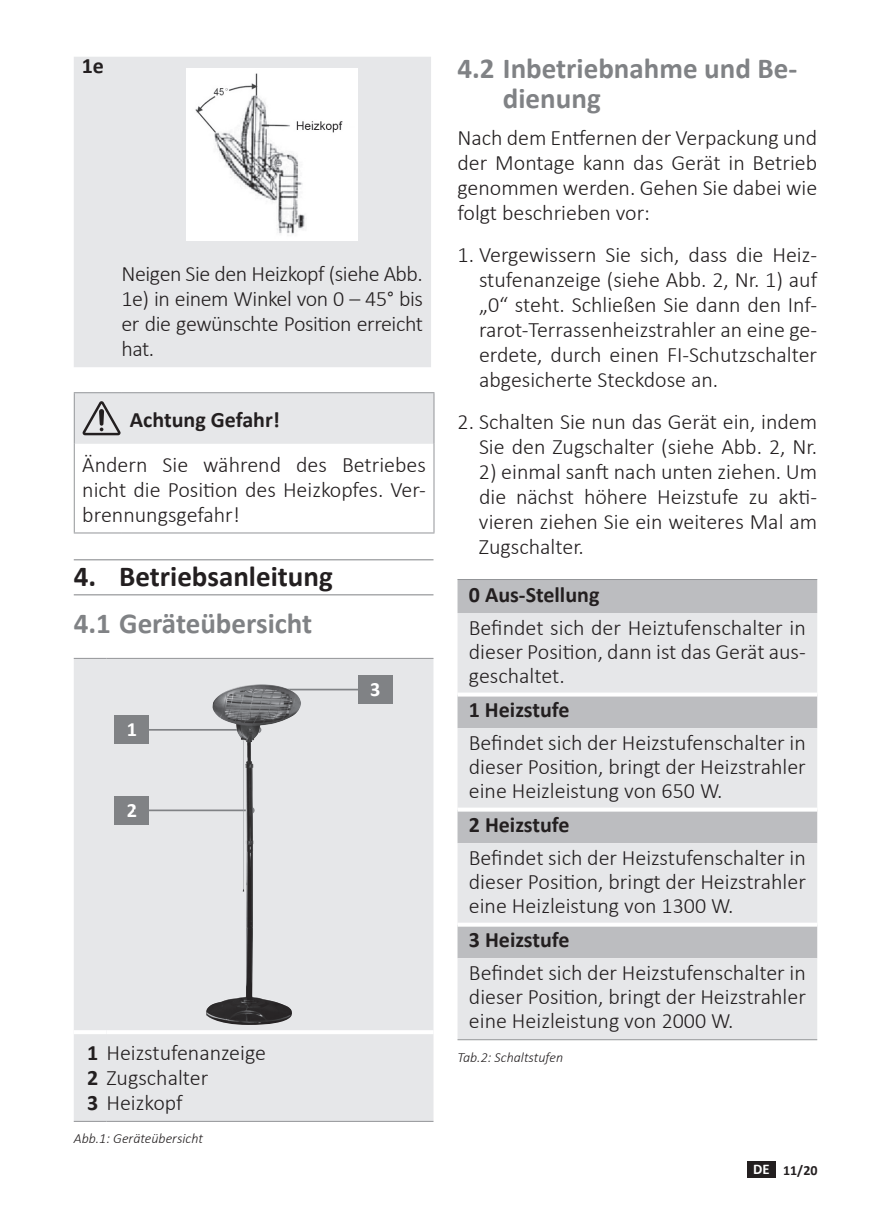
<style>
.page{position:relative;width:874px;height:1225px;background:#fff}
.page>*{position:absolute;margin:0;border:0;box-sizing:border-box;transform-origin:0 0}
.t1{font:700 29px/30px "Calibri";color:#808285}
.t2{font:700 29px "Calibri";color:#231f20}
.t3{font:300 22px/25px "Calibri";color:#231f20;text-align:justify}
.t4{font:700 22px "Calibri";color:#231f20}
.t5{font:700 20.2px "Calibri";color:#fff}
.t6{font:italic 300 14px "Calibri";color:#231f20}
.t7{font:700 14px "Calibri";color:#231f20}
.s1{font-weight:700}
.s2{font-size:14.8px;color:#fff}
</style>
<div class="page">
<div style="left:746px;top:1161px;width:29px;height:16px;background:#231f20"></div>
<hr style="left:74px;top:559px;width:359px;height:1px;background:#808285">
<hr style="left:74px;top:594px;width:359px;height:1px;background:#808285">
<div style="left:74px;top:57px;width:357px;height:310px;background:#e6e7e9"></div>
<img style="left:186px;top:68px;width:172px;height:173px">
<hr style="left:74px;top:392px;width:48px;height:1px;background:#939598">
<hr style="left:122px;top:392px;width:312px;height:1px;background:#939598">
<hr style="left:74px;top:444px;width:1px;height:88px;background:#939598">
<hr style="left:433px;top:444px;width:1px;height:88px;background:#939598">
<hr style="left:74px;top:532px;width:48px;height:1px;background:#939598">
<hr style="left:122px;top:532px;width:312px;height:1px;background:#939598">
<div style="left:74px;top:393px;width:360px;height:51px;background:#e6e7e9"></div>
<div style="left:74px;top:659px;width:359px;height:461px;background:#e6e7e9"></div>
<hr style="left:74px;top:1030px;width:32px;height:4px;background:#fff">
<hr style="left:106px;top:1030px;width:327px;height:4px;background:#fff">
<hr style="left:74px;top:658px;width:32px;height:1px;background:#939598">
<hr style="left:106px;top:658px;width:327px;height:1px;background:#939598">
<hr style="left:74px;top:1120px;width:32px;height:1px;background:#939598">
<hr style="left:106px;top:1120px;width:327px;height:1px;background:#939598">
<div style="left:358px;top:675px;width:34px;height:29px;background:#808285"></div>
<hr style="left:276px;top:688px;width:85px;height:2px;background:#808285">
<div style="left:115px;top:715px;width:34px;height:29px;background:#808285"></div>
<hr style="left:134px;top:729px;width:124px;height:1px;background:#808285">
<div style="left:115px;top:796px;width:34px;height:28px;background:#808285"></div>
<hr style="left:134px;top:809px;width:117px;height:2px;background:#808285">
<img style="left:206px;top:684px;width:95px;height:341px">
<div style="left:457px;top:580px;width:359px;height:33px;background:#bcbdc0"></div>
<svg style="left:457px;top:613px;width:359px;height:426px;background:#dcdddf"></svg>
<svg style="left:457px;top:692px;width:359px;height:4px"></svg>
<svg style="left:457px;top:807px;width:359px;height:4px"></svg>
<svg style="left:457px;top:922px;width:359px;height:4px"></svg>
<hr style="left:457px;top:1039px;width:359px;height:1px;background:#939598">
<hr style="left:457px;top:579px;width:359px;height:1px;background:#939598">
<p class="t4" style="left:82px;top:50px;width:24px">1e</p>
<p class="t3" style="left:121px;top:260px;width:303px">Neigen Sie den Heizkopf (siehe Abb.<br>1e) in einem Winkel von 0 – 45° bis er die gewünschte Position erreicht hat.</p>
<p class="t4" style="left:130px;top:403px;width:151px">Achtung Gefahr!</p>
<p class="t3" style="left:82px;top:451px;width:345px">Ändern Sie während des Betriebes nicht die Position des Heizkopfes. Ver&shy;brennungsgefahr!</p>
<h1 class="t2" style="left:74px;top:556px;width:260px">4. Betriebsanleitung</h1>
<h1 class="t1" style="left:74px;top:608px;width:240px">4.1 Geräteübersicht</h1>
<p class="t5" style="left:127px;top:715px;width:12px">1</p>
<p class="t5" style="left:127px;top:796px;width:12px">2</p>
<p class="t5" style="left:370px;top:675px;width:12px">3</p>
<p class="t3" style="left:87px;top:1040px;width:180px;text-align:left"><span class="s1">1</span> Heizstufenanzeige<br><span class="s1">2</span> Zugschalter<br><span class="s1">3</span> Heizkopf</p>
<p class="t6" style="left:74px;top:1129px;width:131px">Abb.1: Geräteübersicht</p>
<h1 class="t1" style="left:502px;top:53px;width:296px;text-indent:-45px">4.2 Inbetriebnahme und Be&shy;dienung</h1>
<p class="t3" style="left:457px;top:125px;width:361px">Nach dem Entfernen der Verpackung und der Montage kann das Gerät in Betrieb genommen werden. Gehen Sie dabei wie folgt beschrieben vor:</p>
<p class="t3" style="left:479px;top:242px;width:339px;text-indent:-22px">1. Vergewissern Sie sich, dass die Heiz&shy;stufenanzeige (siehe Abb. 2, Nr. 1) auf „0“ steht. Schließen Sie dann den Inf&shy;rarot-Terrassenheizstrahler an eine ge&shy;erdete, durch einen FI-Schutzschalter abgesicherte Steckdose an.</p>
<p class="t3" style="left:457px;top:409px;width:361px;text-align:right">2. Schalten Sie nun das Gerät ein, indem<br>Sie den Zugschalter (siehe Abb. 2, Nr.</p>
<p class="t3" style="left:478px;top:459px;width:339px">2) einmal sanft nach unten ziehen. Um die nächst höhere Heizstufe zu akti&shy;vieren ziehen Sie ein weiteres Mal am Zugschalter.</p>
<p class="t4" style="left:468px;top:579px;width:132px">0 Aus-Stellung</p>
<p class="t3" style="left:468px;top:615px;width:338px;line-height:24px">Befindet sich der Heiztufenschalter in dieser Position, dann ist das Gerät aus&shy;geschaltet.</p>
<p class="t4" style="left:468px;top:694px;width:102px">1 Heizstufe</p>
<p class="t3" style="left:468px;top:730px;width:338px;line-height:24px">Befindet sich der Heizstufenschalter in dieser Position, bringt der Heizstrahler eine Heizleistung von 650 W.</p>
<p class="t4" style="left:468px;top:809px;width:102px">2 Heizstufe</p>
<p class="t3" style="left:468px;top:845px;width:338px;line-height:24px">Befindet sich der Heizstufenschalter in dieser Position, bringt der Heizstrahler eine Heizleistung von 1300 W.</p>
<p class="t4" style="left:468px;top:924px;width:102px">3 Heizstufe</p>
<p class="t3" style="left:468px;top:961px;width:338px;line-height:24px">Befindet sich der Heizstufenschalter in dieser Position, bringt der Heizstrahler eine Heizleistung von 2000 W.</p>
<p class="t6" style="left:457px;top:1048px;width:107px">Tab.2: Schaltstufen</p>
<p class="t7" style="left:752px;top:1160px;width:66px"><span class="s2">DE</span> 11/20</p>
</div>
